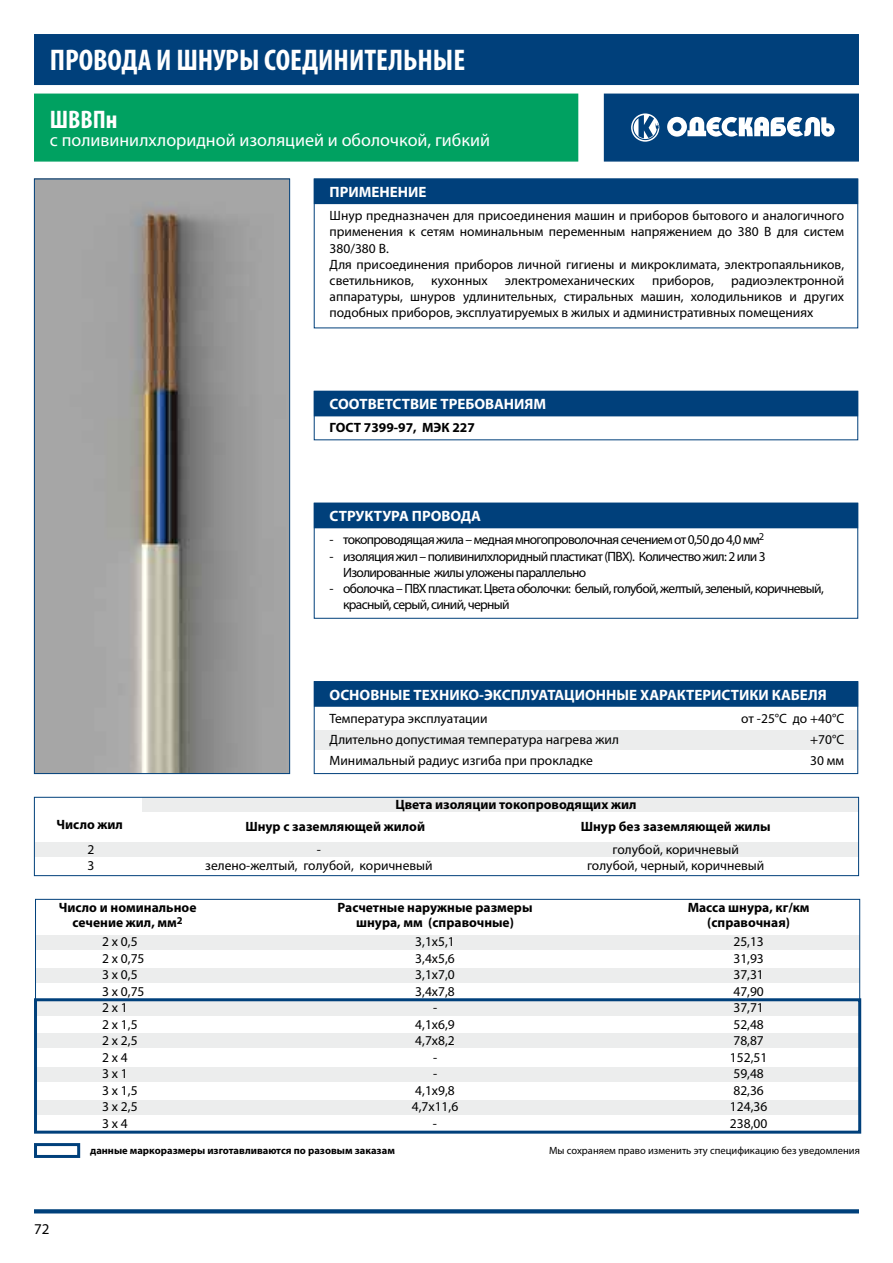
<style>
.page{position:relative;width:893px;height:1263px;background:#fff}
.page>*{position:absolute;margin:0;border:0;box-sizing:border-box;transform-origin:0 0}
.t1{font:700 condensed 30px "Myriad Pro";color:#fff}
.t2{font:700 condensed 25.5px "Myriad Pro";color:#fff}
.t3{font:18px "Myriad Pro";color:#fff}
.t4{font:700 15px "Myriad Pro";color:#fff}
.t5{font:15px "Myriad Pro";color:#000}
.t6{font:13.5px/16.5px "Myriad Pro";color:#000}
.t7{font:13.5px/16.2px "Myriad Pro";letter-spacing:-.05em;color:#000}
.t8{font:700 13.5px/15px "Myriad Pro";color:#000;text-align:center}
.t9{font:10.5px "Myriad Pro";color:#000}
.t10{font:700 10.5px "Myriad Pro";color:#000}
.s1{font-weight:400}
</style>
<div class="page">
<svg style="left:34px;top:1209px;width:825px;height:4px;background:#0f4b82"></svg>
<div style="left:34px;top:34px;width:825px;height:51px;background:#00407b"></div>
<div style="left:34px;top:94px;width:544px;height:68px;background:#00a161;border:2px solid #00a161"></div>
<div style="left:604px;top:94px;width:255px;height:68px;background:#00407b;border:2px solid #00407b"></div>
<svg style="left:667px;top:117px;width:168px;height:20px"></svg>
<svg style="left:631px;top:113px;width:28px;height:29px"></svg>
<svg style="left:633px;top:115px;width:26px;height:25px"></svg>
<div style="left:36px;top:935px;width:823px;height:14px;background:#eceded"></div>
<div style="left:36px;top:968px;width:823px;height:15px;background:#eceded"></div>
<div style="left:36px;top:1001px;width:823px;height:15px;background:#eceded"></div>
<div style="left:36px;top:1033px;width:823px;height:15px;background:#eceded"></div>
<div style="left:36px;top:1067px;width:823px;height:15px;background:#eceded"></div>
<div style="left:36px;top:1100px;width:823px;height:15px;background:#eceded"></div>
<div style="left:34px;top:1143px;width:46px;height:15px;border:3px solid #00407b"></div>
<div style="left:314px;top:681px;width:544px;height:26px;background:#00407b;border:2px solid #00407b"></div>
<div style="left:315px;top:730px;width:544px;height:20px;background:#eceded"></div>
<div style="left:314px;top:681px;width:544px;height:93px;border:1px solid #00407b"></div>
<div style="left:314px;top:179px;width:544px;height:25px;background:#00407b"></div>
<div style="left:314px;top:179px;width:544px;height:149px;border:1px solid #00407b"></div>
<div style="left:314px;top:503px;width:544px;height:25px;background:#00407b"></div>
<div style="left:314px;top:503px;width:544px;height:116px;border:1px solid #00407b"></div>
<div style="left:314px;top:391px;width:544px;height:25px;background:#00407b"></div>
<div style="left:314px;top:391px;width:544px;height:49px;border:1px solid #00407b"></div>
<img style="left:36px;top:181px;width:252px;height:591px">
<div style="left:34px;top:179px;width:256px;height:595px;border:1px solid #00407b"></div>
<div style="left:142px;top:797px;width:717px;height:15px;background:#eceded"></div>
<div style="left:35px;top:841px;width:823px;height:15px;background:#eceded"></div>
<div style="left:34px;top:797px;width:825px;height:79px;border:1px solid #00407b"></div>
<div style="left:34px;top:998px;width:827px;height:136px;border:3px solid #00407b"></div>
<p class="t1" style="left:50px;top:41px;width:417px">ПРОВОДА И ШНУРЫ СОЕДИНИТЕЛЬНЫЕ</p>
<p class="t2" style="left:50px;top:104px;width:69px">ШВВПн</p>
<p class="t3" style="left:50px;top:129px;width:442px">с поливинилхлоридной изоляцией и оболочкой, гибкий</p>
<p class="t4" style="left:330px;top:182px;width:98px">ПРИМЕНЕНИЕ</p>
<p class="t6" style="left:330px;top:207px;width:516px">Шнур предназначен для присоединения машин и приборов бытового и аналогичного применения к сетям номинальным переменным напряжением до 380 В для систем 380/380 В.<br>Для присоединения приборов личной гигиены и микроклимата, электропаяльников, светильников,</p>
<p class="t6" style="left:431px;top:272px;width:58px">кухонных</p>
<p class="t6" style="left:505px;top:272px;width:131px">электромеханических</p>
<p class="t6" style="left:652px;top:272px;width:63px">приборов,</p>
<p class="t6" style="left:330px;top:272px;width:516px;text-align:justify;text-indent:401px">радиоэлектронной аппаратуры, шнуров удлинительных, стиральных машин, холодильников и других подобных приборов, эксплуатируемых в жилых и административных помещениях</p>
<p class="t4" style="left:330px;top:395px;width:218px">СООТВЕТСТВИЕ ТРЕБОВАНИЯМ</p>
<p class="t8" style="left:330px;top:420px;width:147px">ГОСТ 7399-97, МЭК 227</p>
<p class="t4" style="left:330px;top:506px;width:153px">СТРУКТУРА ПРОВОДА</p>
<p class="t7" style="left:330px;top:531px;width:436px">- токопроводящая жила – медная многопроволочная сечением от 0,50 до 4,0 мм<sup>2</sup></p>
<p class="t7" style="left:343px;top:548px;width:424px;text-indent:-14px">- изоляция жил – поливинилхлоридный пластикат (ПВХ). Количество жил: 2 или 3<br>Изолированные жилы уложены параллельно</p>
<p class="t7" style="left:343px;top:580px;width:482px;text-indent:-14px">- оболочка – ПВХ пластикат. Цвета оболочки: белый, голубой, желтый, зеленый, коричневый, красный, серый, синий, черный</p>
<p class="t4" style="left:330px;top:685px;width:499px">ОСНОВНЫЕ ТЕХНИКО-ЭКСПЛУАТАЦИОННЫЕ ХАРАКТЕРИСТИКИ КАБЕЛЯ</p>
<p class="t6" style="left:330px;top:710px;width:159px">Температура эксплуатации</p>
<p class="t6" style="left:741px;top:710px;width:104px">от -25°С до +40°С</p>
<p class="t6" style="left:330px;top:731px;width:291px">Длительно допустимая температура нагрева жил</p>
<p class="t6" style="left:810px;top:731px;width:36px">+70°С</p>
<p class="t6" style="left:330px;top:752px;width:265px">Минимальный радиус изгиба при прокладке</p>
<p class="t6" style="left:810px;top:752px;width:35px">30 мм</p>
<p class="t8" style="left:57px;top:811px;width:68px;line-height:25px">Число жил<br><span class="s1">2</span></p>
<p class="t6" style="left:88px;top:857px;width:8px">3</p>
<p class="t8" style="left:395px;top:796px;width:243px">Цвета изоляции токопроводящих жил</p>
<p class="t8" style="left:317px;top:814px;width:110px;line-height:22.8px;text-align:left;text-indent:-71px">Шнур с заземляющей жилой <span class="s1">-</span></p>
<p class="t6" style="left:205px;top:857px;width:229px">зелено-желтый, голубой, коричневый</p>
<p class="t8" style="left:581px;top:818px;width:191px">Шнур без заземляющей жилы</p>
<p class="t6" style="left:587px;top:841px;width:179px;text-align:center">голубой, коричневый голубой, черный, коричневый</p>
<p class="t8" style="left:59px;top:900px;width:139px">Число и номинальное сечение жил, мм<sup>2</sup></p>
<p class="t8" style="left:338px;top:900px;width:196px">Расчетные наружные размеры шнура, мм (справочные)</p>
<p class="t6" style="left:412px;top:933px;width:48px;text-align:center">3,1х5,1<br>3,4х5,6<br>3,1х7,0<br>3,4х7,8 -<br>4,1х6,9<br>4,7х8,2 -<br>-<br>4,1х9,8<br>4,7х11,6 -</p>
<p class="t6" style="left:102px;top:933px;width:44px">2 х 0,5<br>2 х 0,75<br>3 х 0,5<br>3 х 0,75<br>2 х 1<br>2 х 1,5<br>2 х 2,5<br>2 х 4<br>3 х 1<br>3 х 1,5<br>3 х 2,5<br>3 х 4</p>
<p class="t8" style="left:688px;top:900px;width:123px">Масса шнура, кг/км (справочная)</p>
<p class="t6" style="left:730px;top:933px;width:39px">25,13<br>31,93<br>37,31<br>47,90<br>37,71<br>52,48<br>78,87<br>152,51<br>59,48<br>82,36<br>124,36<br>238,00</p>
<p class="t5" style="left:34px;top:1220px;width:17px">72</p>
<p class="t10" style="left:90px;top:1144px;width:306px">данные маркоразмеры изготавливаются по разовым заказам</p>
<p class="t9" style="left:549px;top:1144px;width:312px">Мы сохраняем право изменить эту спецификацию без уведомления</p>
</div>
